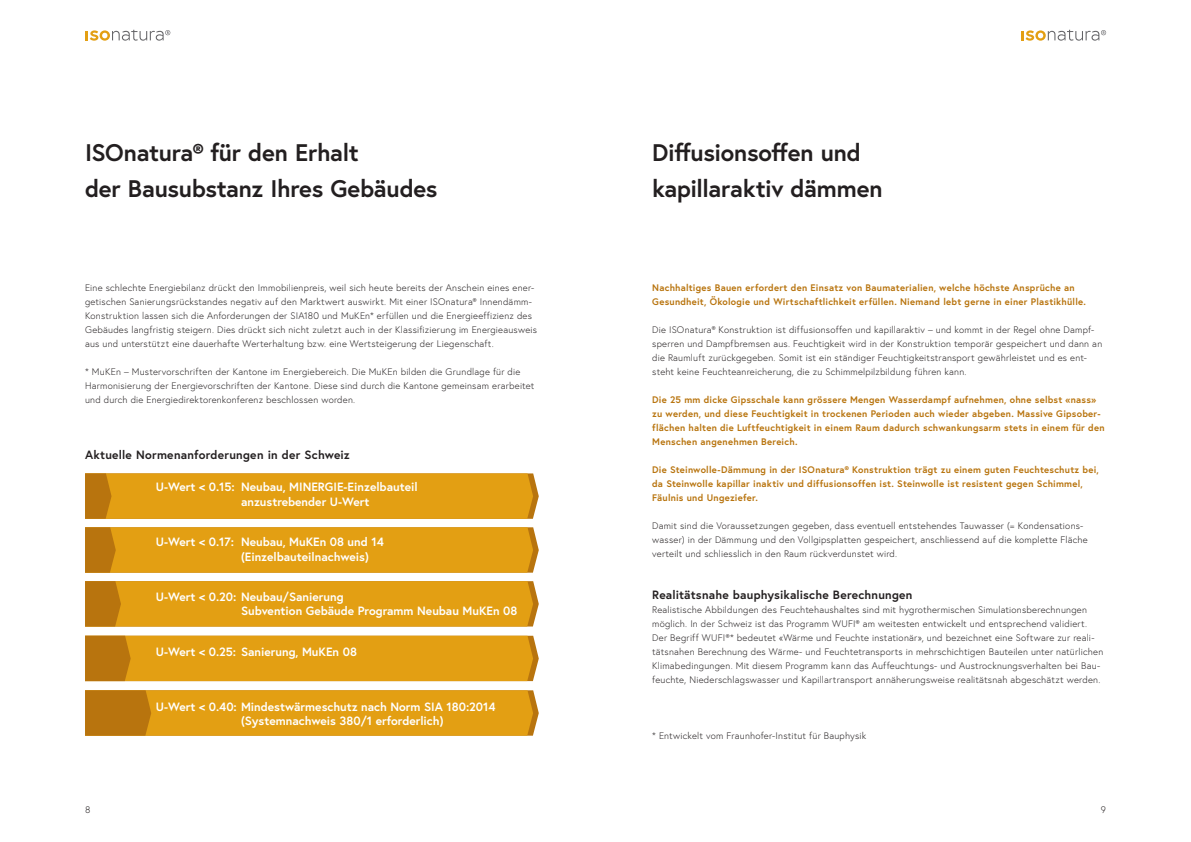
<style>
.page{position:relative;width:1191px;height:842px;background:#fff}
.page>*{position:absolute;margin:0;border:0;box-sizing:border-box;transform-origin:0 0}
.Titel{font:700 24px "Europa";letter-spacing:-.015em;color:#231f20}
.t1{font:700 12px "Europa";color:#fff}
.Untertitel{font:700 12px "Europa";letter-spacing:.02em;color:#231f20}
.Lauftext{font:300 9.5px/14px "Europa";letter-spacing:.025em;color:#231f20}
.Auszeichnung{font:700 9.5px/14px "Europa";letter-spacing:.025em;color:#b8740e}
</style>
<div class="page">
<svg style="left:85px;top:30px;width:85px;height:11px"></svg>
<svg style="left:1021px;top:30px;width:85px;height:11px"></svg>
<svg style="left:85px;top:690px;width:454px;height:46px;background:#dc9914"></svg>
<svg style="left:85px;top:636px;width:454px;height:45px;background:#de9b14"></svg>
<svg style="left:85px;top:581px;width:454px;height:45px;background:#df9b14"></svg>
<svg style="left:85px;top:527px;width:454px;height:46px;background:#df9c15"></svg>
<svg style="left:85px;top:473px;width:454px;height:46px;background:#e09c15"></svg>
<p class="Titel" style="left:85px;top:136px;width:275px">ISOnatura® für den Erhalt</p>
<p class="Titel" style="left:85px;top:172px;width:354px">der Bausubstanz Ihres Gebäudes</p>
<p class="Lauftext" style="left:85px;top:280px;width:453px">Eine schlechte Energiebilanz drückt den Immobilienpreis, weil sich heute bereits der Anschein eines ener&shy;getischen Sanierungsrückstandes negativ auf den Marktwert auswirkt. Mit einer ISOnatura® Innendämm-Konstruktion lassen sich die Anforderungen der SIA180 und MuKEn* erfüllen und die Energieeffizienz des Gebäudes langfristig steigern. Dies drückt sich nicht zuletzt auch in der Klassifizierung im Energieausweis aus und unterstützt eine dauerhafte Werterhaltung bzw. eine Wertsteigerung der Liegenschaft.</p>
<p class="Lauftext" style="left:85px;top:364px;width:451px">* MuKEn – Mustervorschriften der Kantone im Energiebereich. Die MuKEn bilden die Grundlage für die<br>Harmonisierung der Energievorschriften der Kantone. Diese sind durch die Kantone gemeinsam erarbeitet und durch die Energiedirektorenkonferenz beschlossen worden.</p>
<p class="Untertitel" style="left:85px;top:446px;width:266px">Aktuelle Normenanforderungen in der Schweiz</p>
<p class="t1" style="left:156px;top:479px;width:263px">U-Wert &lt; 0.15: Neubau, MINERGIE-Einzelbauteil</p>
<p class="t1" style="left:241px;top:493px;width:130px">anzustrebender U-Wert</p>
<p class="t1" style="left:156px;top:534px;width:229px">U-Wert &lt; 0.17: Neubau, MuKEn 08 und 14</p>
<p class="t1" style="left:241px;top:548px;width:129px">(Einzelbauteilnachweis)</p>
<p class="t1" style="left:156px;top:588px;width:189px">U-Wert &lt; 0.20: Neubau/Sanierung</p>
<p class="t1" style="left:241px;top:603px;width:278px">Subvention Gebäude Programm Neubau MuKEn 08</p>
<p class="t1" style="left:156px;top:643px;width:202px">U-Wert &lt; 0.25: Sanierung, MuKEn 08</p>
<p class="t1" style="left:156px;top:698px;width:341px">U-Wert &lt; 0.40: Mindestwärmeschutz nach Norm SIA 180:2014</p>
<p class="t1" style="left:241px;top:712px;width:204px">(Systemnachweis 380/1 erforderlich)</p>
<p class="Titel" style="left:652px;top:136px;width:210px">Diffusionsoffen und</p>
<p class="Titel" style="left:652px;top:172px;width:232px">kapillaraktiv dämmen</p>
<p class="Auszeichnung" style="left:652px;top:280px;width:424px">Nachhaltiges Bauen erfordert den Einsatz von Baumaterialien, welche höchste Ansprüche an</p>
<p class="Auszeichnung" style="left:652px;top:294px;width:435px">Gesundheit, Ökologie und Wirtschaftlichkeit erfüllen. Niemand lebt gerne in einer Plastikhülle.</p>
<p class="Lauftext" style="left:652px;top:322px;width:451px">Die ISOnatura® Konstruktion ist diffusionsoffen und kapillaraktiv – und kommt in der Regel ohne Dampf&shy;sperren und Dampfbremsen aus. Feuchtigkeit wird in der Konstruktion temporär gespeichert und dann an die Raumluft zurückgegeben. Somit ist ein ständiger Feuchtigkeitstransport gewährleistet und es ent&shy;steht keine Feuchteanreicherung, die zu Schimmelpilzbildung führen kann.</p>
<p class="Auszeichnung" style="left:652px;top:392px;width:454px">Die 25 mm dicke Gipsschale kann grössere Mengen Wasserdampf aufnehmen, ohne selbst «nass» zu werden, und diese Feuchtigkeit in trockenen Perioden auch wieder abgeben. Massive Gipsober&shy;flächen halten die Luftfeuchtigkeit in einem Raum dadurch schwankungsarm stets in einem für den Menschen angenehmen Bereich.</p>
<p class="Auszeichnung" style="left:652px;top:462px;width:448px">Die Steinwolle-Dämmung in der ISOnatura® Konstruktion trägt zu einem guten Feuchteschutz bei, da Steinwolle kapillar inaktiv und diffusionsoffen ist. Steinwolle ist resistent gegen Schimmel,<br>Fäulnis und Ungeziefer.</p>
<p class="Lauftext" style="left:652px;top:518px;width:437px">Damit sind die Voraussetzungen gegeben, dass eventuell entstehendes Tauwasser (= Kondensations&shy;wasser) in der Dämmung und den Vollgipsplatten gespeichert, anschliessend auf die komplette Fläche verteilt und schliesslich in den Raum rückverdunstet wird.</p>
<p class="Untertitel" style="left:652px;top:586px;width:262px">Realitätsnahe bauphysikalische Berechnungen</p>
<p class="Lauftext" style="left:652px;top:602px;width:436px">Realistische Abbildungen des Feuchtehaushaltes sind mit hygrothermischen Simulationsberechnungen möglich. In der Schweiz ist das Programm WUFI® am weitesten entwickelt und entsprechend validiert.</p>
<p class="Lauftext" style="left:652px;top:630px;width:452px">Der Begriff WUFI®* bedeutet «Wärme und Feuchte instationär», und bezeichnet eine Software zur reali&shy;tätsnahen Berechnung des Wärme- und Feuchtetransports in mehrschichtigen Bauteilen unter natürlichen Klimabedingungen. Mit diesem Programm kann das Auffeuchtungs- und Austrocknungsverhalten bei Bau&shy;feuchte, Niederschlagswasser und Kapillartransport annäherungsweise realitätsnah abgeschätzt werden.</p>
<p class="Lauftext" style="left:652px;top:728px;width:215px">* Entwickelt vom Fraunhofer-Institut für Bauphysik</p>
<p class="Lauftext" style="left:85px;top:802px;width:7px">8</p>
<p class="Lauftext" style="left:1100px;top:802px;width:7px">9</p>
</div>
